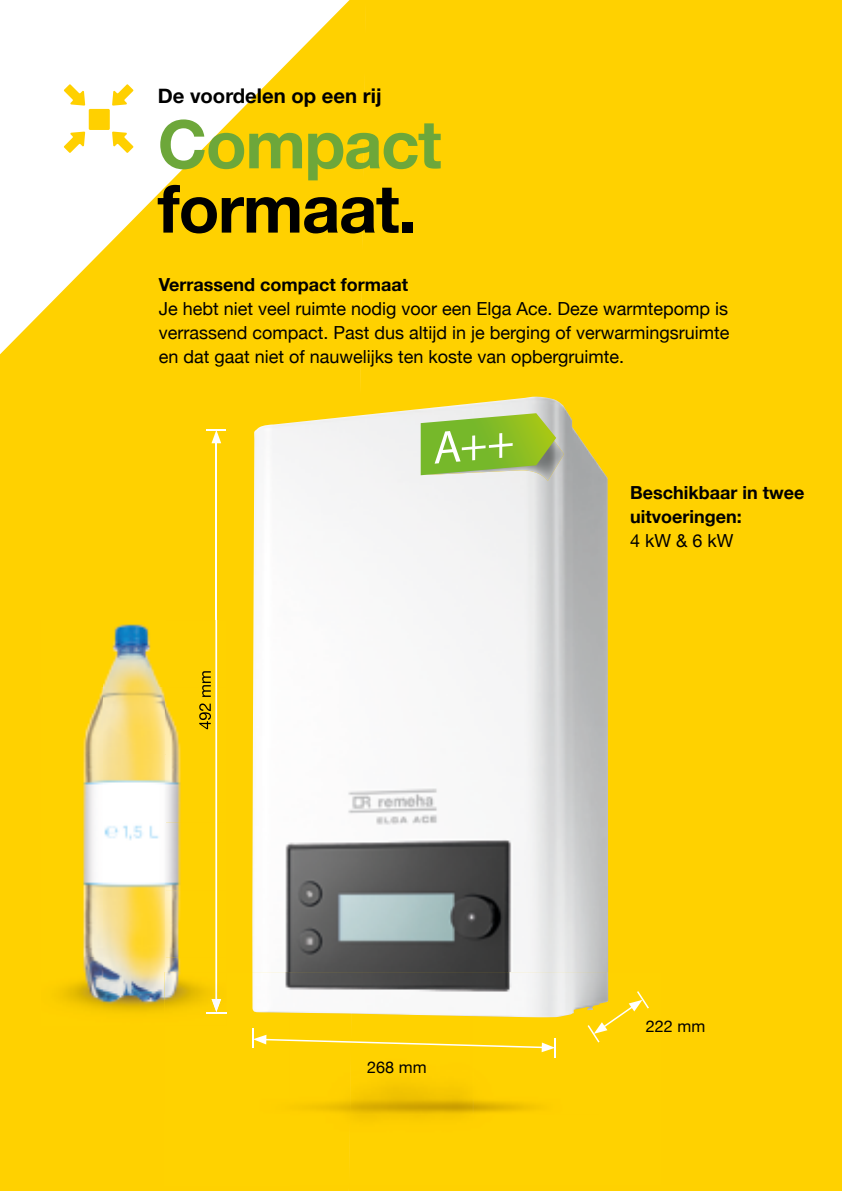
<style>
.page{position:relative;width:842px;height:1191px;background:#fff}
.page>*{position:absolute;margin:0;border:0;box-sizing:border-box;transform-origin:0 0}
.t1{font:700 66.8px "Helvetica Neue";letter-spacing:-.02em;color:#000}
.t2{font:700 66.8px "Helvetica Neue";letter-spacing:-.02em;color:#6da73a}
.t3{font:700 20.2px "Helvetica Neue";color:#000}
.t4{font:18px/24px "Helvetica Neue";color:#000;text-align:justify}
.t5{font:700 18px/24px "Helvetica Neue";color:#000}
.t6{font:16.2px "Helvetica Neue";color:#000}
</style>
<div class="page">
<div style="left:366px;top:0;width:476px;height:1191px;background:#ffd100"></div>
<svg style="left:1px;top:0;width:365px;height:1191px;fill:#ffd100"></svg>
<svg style="left:64px;top:84px;width:21px;height:22px"></svg>
<svg style="left:112px;top:84px;width:21px;height:22px"></svg>
<svg style="left:64px;top:131px;width:21px;height:22px"></svg>
<svg style="left:112px;top:131px;width:21px;height:22px"></svg>
<div style="left:89px;top:109px;width:21px;height:21px;background:#ffd000"></div>
<svg style="left:0;top:353px;width:1px;height:838px"></svg>
<img style="left:252px;top:396px;width:356px;height:617px">
<img style="left:351px;top:1013px;width:123px;height:101px">
<img style="left:474px;top:1004px;width:125px;height:110px">
<div style="left:599px;top:972px;width:62px;height:213px;background:#ffd200"></div>
<div style="left:351px;top:1114px;width:248px;height:71px;background:#ffd200"></div>
<div style="left:165px;top:972px;width:124px;height:213px;background:#ffd200"></div>
<div style="left:289px;top:1012px;width:62px;height:173px;background:#ffd200"></div>
<hr style="left:216px;top:440px;width:1px;height:562px;background:#fff">
<svg style="left:211px;top:431px;width:10px;height:12px"></svg>
<svg style="left:253px;top:1034px;width:302px;height:18px;background:#ffd619"></svg>
<hr style="left:206px;top:429px;width:20px;height:2px;background:#fff">
<hr style="left:252px;top:1027px;width:2px;height:20px;background:#fff">
<hr style="left:554px;top:1037px;width:2px;height:20px;background:#fff">
<svg style="left:587px;top:991px;width:62px;height:51px;background:#f8d224"></svg>
<img style="left:426px;top:422px;width:138px;height:59px">
<img style="left:42px;top:620px;width:184px;height:405px">
<img style="left:216px;top:620px;width:1px;height:379px">
<svg style="left:211px;top:999px;width:10px;height:13px"></svg>
<img style="left:206px;top:1012px;width:20px;height:2px">
<img style="left:199px;top:671px;width:12px;height:58px">
<svg style="left:421px;top:413px;width:135px;height:62px;background:#99c257"></svg>
<p class="t3" style="left:158px;top:80px;width:225px">De voordelen op een rij</p>
<h1 class="t2" style="left:158px;top:92px;width:285px">Compact</h1>
<h1 class="t1" style="left:158px;top:156px;width:261px">formaat.</h1>
<p class="t5" style="left:159px;top:273px;width:251px">Verrassend compact formaat</p>
<p class="t4" style="left:159px;top:297px;width:572px">Je hebt niet veel ruimte nodig voor een Elga Ace. Deze warmtepomp is verrassend compact. Past dus altijd in je berging of verwarmingsruimte en dat gaat niet of nauwelijks ten koste van opbergruimte.</p>
<p class="t5" style="left:630px;top:481px;width:176px">Beschikbaar in twee uitvoeringen:</p>
<p class="t4" style="left:630px;top:529px;width:105px">4 kW &amp; 6 kW</p>
<p class="t6" style="left:367px;top:1055px;width:61px">268 mm</p>
<p class="t6" style="left:646px;top:1014px;width:61px">222 mm</p>
</div>
